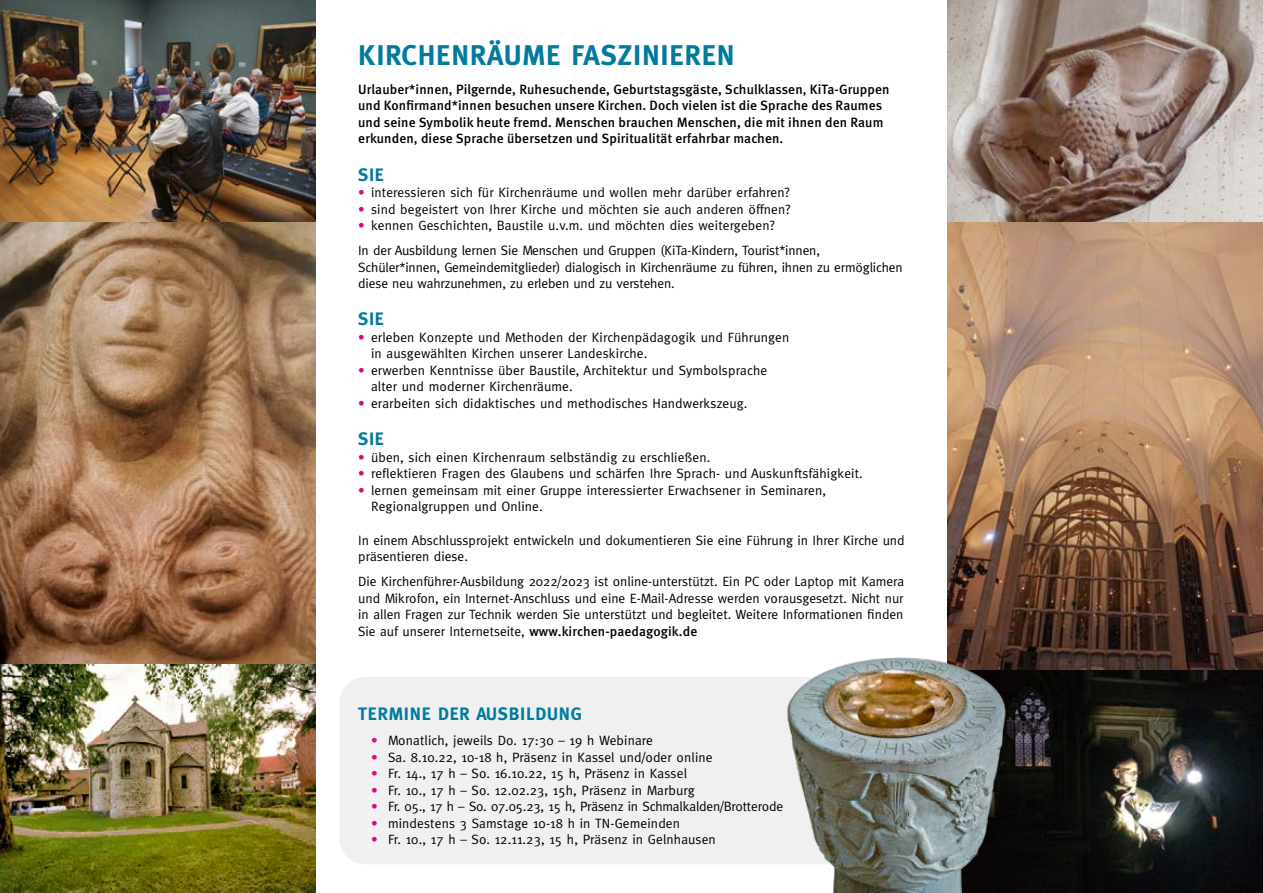
<style>
.page{position:relative;width:1263px;height:893px;background:#fff}
.page>*{position:absolute;margin:0;border:0;box-sizing:border-box;transform-origin:0 0}
.t1{font:700 28.5px "Meta";letter-spacing:.03em;color:#007b9d}
.t2{font:700 18px "Meta";letter-spacing:.04em;color:#007b9d}
.t3{font:13.5px/16.5px "Meta";letter-spacing:.01em;color:#000}
.t4{font:13.5px/25px "Meta";letter-spacing:-.01em;color:#000}
.t5{font:500 13.5px/16.5px "Meta";letter-spacing:.01em;color:#000}
.s1{font-weight:500;color:#d50d81}
.s2{font-weight:500}
</style>
<div class="page">
<img style="left:947px;top:0;width:316px;height:893px">
<img style="left:0;top:0;width:316px;height:664px">
<img style="left:0;top:664px;width:316px;height:229px">
<div style="left:339px;top:677px;width:566px;height:187px;background:#f0f0f0;border-radius:26px"></div>
<img style="left:787px;top:549px;width:240px;height:344px">
<h1 class="t1" style="left:358px;top:38px;width:378px">KIRCHENRÄUME FASZINIEREN</h1>
<p class="t5" style="left:358px;top:81px;width:533px">Urlauber*innen, Pilgernde, Ruhesuchende, Geburtstagsgäste, Schulklassen, KiTa-Gruppen und Konfirmand*innen besuchen unsere Kirchen. Doch vielen ist die Sprache des Raumes und seine Symbolik heute fremd. Menschen brauchen Menschen, die mit ihnen den Raum erkunden, diese Sprache übersetzen und Spiritualität erfahrbar machen.</p>
<h2 class="t2" style="left:358px;top:164px;width:27px">SIE</h2>
<p class="t3" style="left:358px;top:184px;width:433px"><span class="s1">•</span> interessieren sich für Kirchenräume und wollen mehr darüber erfahren?</p>
<p class="t3" style="left:358px;top:201px;width:434px"><span class="s1">•</span> sind begeistert von Ihrer Kirche und möchten sie auch anderen öffnen?</p>
<p class="t4" style="left:358px;top:213px;width:463px"><span class="s1">•</span> kennen Geschichten, Baustile u.v.m. und möchten dies weitergeben?<br>In der Ausbildung lernen Sie Menschen und Gruppen (KiTa-Kindern, Tourist*innen,</p>
<p class="t4" style="left:358px;top:259px;width:546px;line-height:16.5px">Schüler*innen, Gemeindemitglieder) dialogisch in Kirchenräume zu führen, ihnen zu ermöglichen diese neu wahrzunehmen, zu erleben und zu verstehen.</p>
<h2 class="t2" style="left:358px;top:309px;width:27px">SIE</h2>
<p class="t3" style="left:371px;top:329px;width:420px;text-indent:-13px"><span class="s1">•</span> erleben Konzepte und Methoden der Kirchenpädagogik und Führungen in ausgewählten Kirchen unserer Landeskirche.</p>
<p class="t3" style="left:371px;top:362px;width:398px;text-indent:-13px"><span class="s1">•</span> erwerben Kenntnisse über Baustile, Architektur und Symbolsprache alter und moderner Kirchenräume.</p>
<p class="t3" style="left:358px;top:395px;width:391px"><span class="s1">•</span> erarbeiten sich didaktisches und methodisches Handwerkszeug.</p>
<h2 class="t2" style="left:358px;top:429px;width:27px">SIE</h2>
<p class="t3" style="left:358px;top:449px;width:354px"><span class="s1">•</span> üben, sich einen Kirchenraum selbständig zu erschließen.</p>
<p class="t3" style="left:358px;top:465px;width:506px"><span class="s1">•</span> reflektieren Fragen des Glaubens und schärfen Ihre Sprach- und Auskunftsfähigkeit.</p>
<p class="t3" style="left:371px;top:482px;width:456px;text-indent:-13px"><span class="s1">•</span> lernen gemeinsam mit einer Gruppe interessierter Erwachsener in Seminaren,<br>Regionalgruppen und Online.</p>
<p class="t3" style="left:358px;top:532px;width:548px">In einem Abschlussprojekt entwickeln und dokumentieren Sie eine Führung in Ihrer Kirche und präsentieren diese.</p>
<p class="t3" style="left:358px;top:573px;width:547px;text-align:justify">Die Kirchenführer-Ausbildung 2022/2023 ist online-unterstützt. Ein PC oder Laptop mit Kamera und Mikrofon, ein Internet-Anschluss und eine E-Mail-Adresse werden vorausgesetzt. Nicht nur in allen Fragen zur Technik werden Sie unterstützt und begleitet. Weitere Informationen finden Sie auf unserer Internetseite, <span class="s2">www.kirchen-paedagogik.de</span></p>
<h2 class="t2" style="left:358px;top:704px;width:225px">TERMINE DER AUSBILDUNG</h2>
<p class="t3" style="left:371px;top:732px;width:283px"><span class="s1">•</span> Monatlich, jeweils Do. 17:30 – 19 h Webinare</p>
<p class="t3" style="left:371px;top:749px;width:343px"><span class="s1">•</span> Sa. 8.10.22, 10-18 h, Präsenz in Kassel und/oder online</p>
<p class="t3" style="left:371px;top:765px;width:317px"><span class="s1">•</span> Fr. 14., 17 h – So. 16.10.22, 15 h, Präsenz in Kassel</p>
<p class="t3" style="left:371px;top:782px;width:325px"><span class="s1">•</span> Fr. 10., 17 h – So. 12.02.23, 15h, Präsenz in Marburg</p>
<p class="t4" style="left:371px;top:794px;width:414px"><span class="s1">•</span> Fr. 05., 17 h – So. 07.05.23, 15 h, Präsenz in Schmalkalden/Brotterode</p>
<p class="t3" style="left:371px;top:815px;width:311px"><span class="s1">•</span> mindestens 3 Samstage 10-18 h in TN-Gemeinden</p>
<p class="t3" style="left:371px;top:831px;width:346px"><span class="s1">•</span> Fr. 10., 17 h – So. 12.11.23, 15 h, Präsenz in Gelnhausen</p>
</div>
